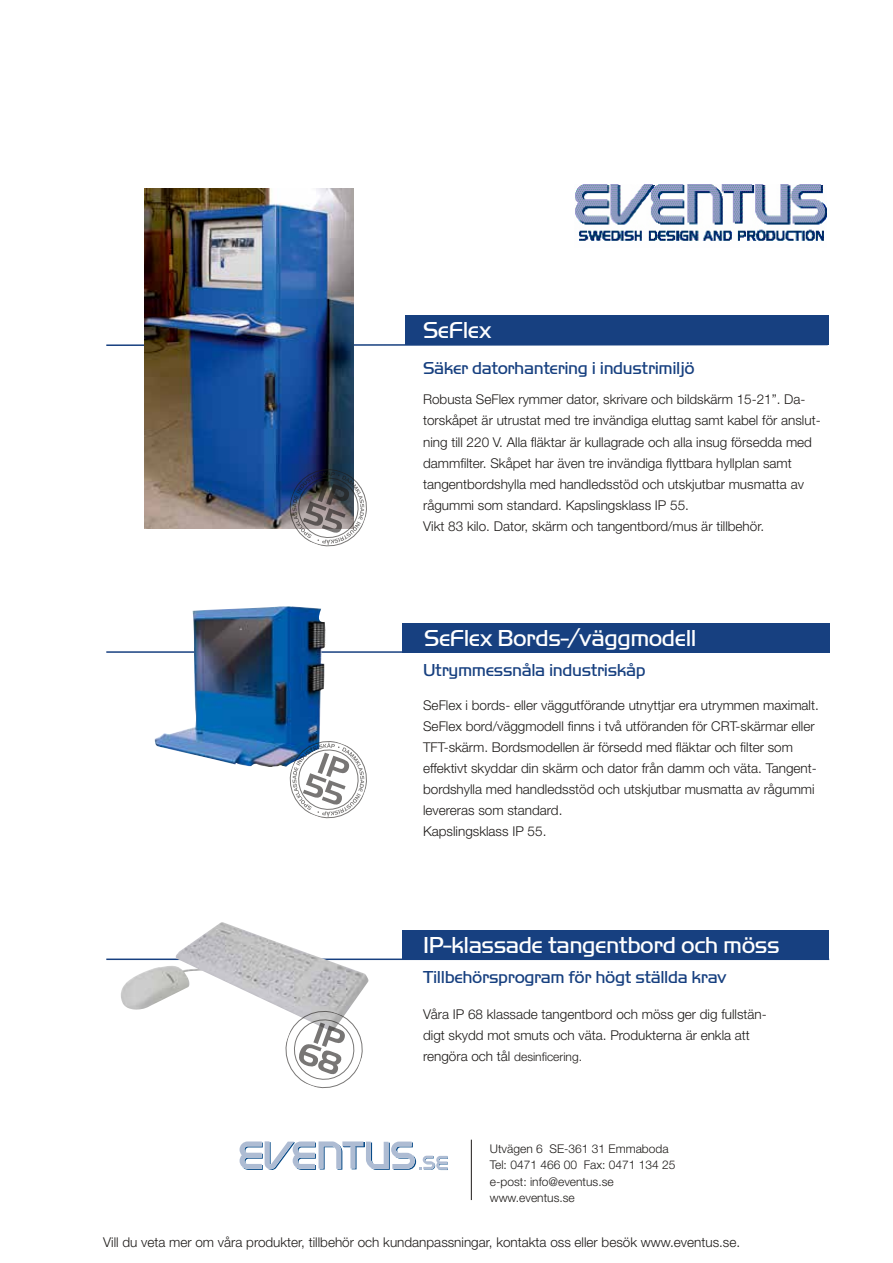
<style>
.page{position:relative;width:893px;height:1263px;background:#fff}
.page>*{position:absolute;margin:0;border:0;box-sizing:border-box;transform-origin:0 0}
.t1{font:24px "Handel Got D Ligh";letter-spacing:-.02em;color:#fff}
.t2{font:18px "Handel Got D Ligh";letter-spacing:-.02em;color:#174080}
.t3{font:300 13.5px/21px "Helvetica Neue LT Std";color:#1e1b19}
.t4{font:300 12px/16.5px "Helvetica Neue";color:#1e1b19}
.t5{font:300 12px "Helvetica Neue LT Std";color:#1e1b19}
.s1{font-size:13.5px}
</style>
<div class="page">
<svg style="left:240px;top:1141px;width:208px;height:29px"></svg>
<hr style="left:471px;top:1140px;width:1px;height:60px;background:#1e1b19">
<div style="left:405px;top:315px;width:423px;height:30px;background:#174080"></div>
<div style="left:402px;top:623px;width:427px;height:29px;background:#174080"></div>
<div style="left:403px;top:931px;width:426px;height:29px;background:#174080"></div>
<svg style="left:106px;top:343px;width:723px;height:4px"></svg>
<hr style="left:106px;top:651px;width:723px;height:2px;background:#174080">
<hr style="left:106px;top:958px;width:723px;height:2px;background:#174080">
<img style="left:145px;top:189px;width:208px;height:340px">
<img style="left:155px;top:606px;width:174px;height:161px">
<img style="left:285px;top:464px;width:82px;height:83px">
<svg style="left:285px;top:736px;width:82px;height:83px"></svg>
<img style="left:121px;top:966px;width:55px;height:44px">
<img style="left:176px;top:922px;width:192px;height:85px">
<svg style="left:280px;top:1006px;width:87px;height:83px"></svg>
<img style="left:575px;top:184px;width:252px;height:57px">
<h1 class="t1" style="left:423px;top:317px;width:70px">SeFlex</h1>
<h2 class="t2" style="left:423px;top:358px;width:273px">Säker datorhantering i industrimiljö</h2>
<p class="t3" style="left:423px;top:389px;width:399px">Robusta SeFlex rymmer dator, skrivare och bildskärm 15-21”. Da&shy;torskåpet är utrustat med tre invändiga eluttag samt kabel för anslut&shy;ning till 220 V. Alla fläktar är kullagrade och alla insug försedda med dammfilter. Skåpet har även tre invändiga flyttbara hyllplan samt tangentbordshylla med handledsstöd och utskjutbar musmatta av rågummi som standard. Kapslingsklass IP 55.<br>Vikt 83 kilo. Dator, skärm och tangentbord/mus är tillbehör.</p>
<h1 class="t1" style="left:424px;top:624px;width:274px">SeFlex Bords-/väggmodell</h1>
<h2 class="t2" style="left:423px;top:660px;width:224px">Utrymmessnåla industriskåp</h2>
<p class="t3" style="left:423px;top:694px;width:397px">SeFlex i bords- eller väggutförande utnyttjar era utrymmen maximalt.<br>SeFlex bord/väggmodell finns i två utföranden för CRT-skärmar eller TFT-skärm. Bordsmodellen är försedd med fläktar och filter som effektivt skyddar din skärm och dator från damm och väta. Tangent&shy;bordshylla med handledsstöd och utskjutbar musmatta av rågummi levereras som standard.<br>Kapslingsklass IP 55.</p>
<h1 class="t1" style="left:423px;top:932px;width:358px">IP-klassade tangentbord och möss</h1>
<h2 class="t2" style="left:423px;top:967px;width:305px">Tillbehörsprogram för högt ställda krav</h2>
<p class="t3" style="left:423px;top:1003px;width:345px">Våra IP 68 klassade tangentbord och möss ger dig fullstän&shy;digt skydd mot smuts och väta. Produkterna är enkla att</p>
<p class="t5" style="left:423px;top:1049px;width:160px"><span class="s1">rengöra och tål</span> desinficering.</p>
<p class="t4" style="left:490px;top:1140px;width:187px">Utvägen 6 SE-361 31 Emmaboda<br>Tel: 0471 466 00 Fax: 0471 134 25 e-post: info@eventus.se www.eventus.se</p>
<p class="t3" style="left:103px;top:1231px;width:639px">Vill du veta mer om våra produkter, tillbehör och kundanpassningar, kontakta oss eller besök www.eventus.se.</p>
</div>
